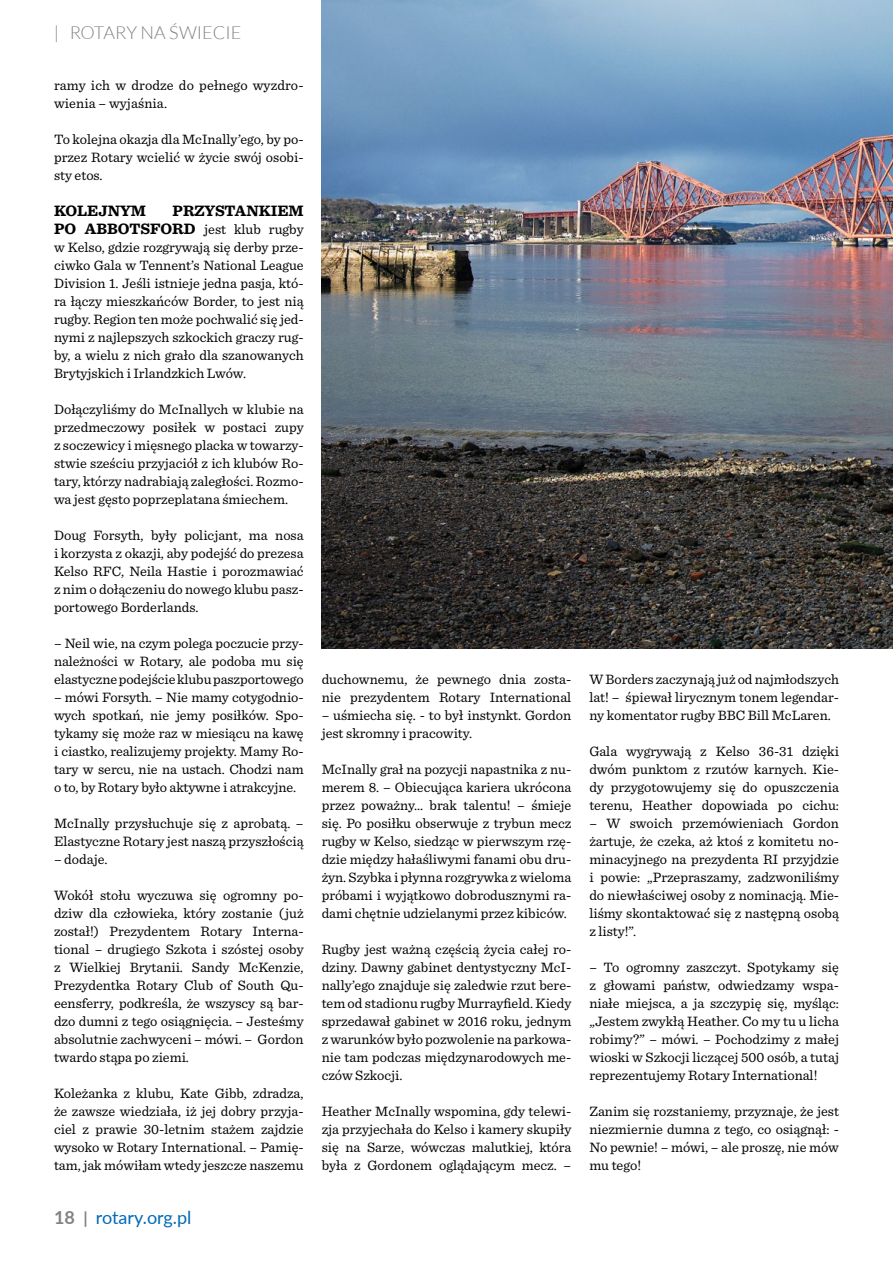
<style>
.page{position:relative;width:893px;height:1263px;background:#fff}
.page>*{position:absolute;margin:0;border:0;box-sizing:border-box;transform-origin:0 0}
.t1{font:18px "Lato";color:#006ab6}
.t2{font:300 18px "Lato";color:#808285}
.t3{font:700 15.75px "Sentinel";color:#000}
.t4{font:14.25px/18px "Sentinel";color:#000;text-align:justify}
.s1{font-weight:700;font-size:15.75px}
.s2{font-weight:700;color:#808285}
.s3{font-weight:700;font-size:16.5px;color:#808285}
</style>
<div class="page">
<img style="left:322px;top:0;width:571px;height:648px">
<p class="t2" style="left:54px;top:23px;width:189px">| ROTARY NA ŚWIECIE</p>
<p class="t4" style="left:54px;top:75px;width:251px">ramy ich w drodze do pełnego wyzdro&shy;wienia – wyjaśnia.</p>
<p class="t4" style="left:54px;top:129px;width:251px">To kolejna okazja dla McInally’ego, by po&shy;przez Rotary wcielić w życie swój osobi&shy;sty etos.</p>
<p class="t3" style="left:54px;top:198px;width:93px">KOLEJNYM</p>
<p class="t3" style="left:173px;top:198px;width:133px">PRZYSTANKIEM</p>
<p class="t4" style="left:54px;top:219px;width:251px"><span class="s1">PO ABBOTSFORD</span> jest klub rugby w Kelso, gdzie rozgrywają się derby prze&shy;ciwko Gala w Tennent’s National League Division 1. Jeśli istnieje jedna pasja, któ&shy;ra łączy mieszkańców Border, to jest nią rugby. Region ten może pochwalić się jed&shy;nymi z najlepszych szkockich graczy rug&shy;by, a wielu z nich grało dla szanowanych Brytyjskich i Irlandzkich Lwów.</p>
<p class="t4" style="left:54px;top:399px;width:251px">Dołączyliśmy do McInallych w klubie na przedmeczowy posiłek w postaci zupy z soczewicy i mięsnego placka w towarzy&shy;stwie sześciu przyjaciół z ich klubów Ro&shy;tary, którzy nadrabiają zaległości. Rozmo&shy;wa jest gęsto poprzeplatana śmiechem.</p>
<p class="t4" style="left:54px;top:525px;width:251px">Doug Forsyth, były policjant, ma nosa i korzysta z okazji, aby podejść do prezesa Kelso RFC, Neila Hastie i porozmawiać z nim o dołączeniu do nowego klubu pasz&shy;portowego Borderlands.</p>
<p class="t4" style="left:54px;top:633px;width:251px">– Neil wie, na czym polega poczucie przy&shy;należności w Rotary, ale podoba mu się elastyczne podejście klubu paszportowego</p>
<p class="t4" style="left:54px;top:687px;width:251px">– mówi Forsyth. – Nie mamy cotygodnio&shy;wych spotkań, nie jemy posiłków. Spo&shy;tykamy się może raz w miesiącu na kawę i ciastko, realizujemy projekty. Mamy Ro&shy;tary w sercu, nie na ustach. Chodzi nam o to, by Rotary było aktywne i atrakcyjne.</p>
<p class="t4" style="left:54px;top:813px;width:251px">McInally przysłuchuje się z aprobatą. –<br>Elastyczne Rotary jest naszą przyszłością</p>
<p class="t4" style="left:54px;top:849px;width:55px">– dodaje.</p>
<p class="t4" style="left:54px;top:885px;width:251px">Wokół stołu wyczuwa się ogromny po&shy;dziw dla człowieka, który zostanie (już został!) Prezydentem Rotary Interna&shy;tional – drugiego Szkota i szóstej osoby z Wielkiej Brytanii. Sandy McKenzie, Prezydentka Rotary Club of South Qu&shy;eensferry, podkreśla, że wszyscy są bar&shy;dzo dumni z tego osiągnięcia. – Jesteśmy absolutnie zachwyceni – mówi. – Gordon twardo stąpa po ziemi.</p>
<p class="t4" style="left:54px;top:1083px;width:251px">Koleżanka z klubu, Kate Gibb, zdradza, że zawsze wiedziała, iż jej dobry przyja&shy;ciel z prawie 30-letnim stażem zajdzie wysoko w Rotary International. – Pamię&shy;tam, jak mówiłam wtedy jeszcze naszemu</p>
<p class="t1" style="left:54px;top:1205px;width:139px"><span class="s2">18</span> <span class="s3">|</span> rotary.org.pl</p>
<p class="t4" style="left:322px;top:669px;width:251px">duchownemu, że pewnego dnia zosta&shy;nie prezydentem Rotary International</p>
<p class="t4" style="left:322px;top:705px;width:251px">– uśmiecha się. - to był instynkt. Gordon jest skromny i pracowity.</p>
<p class="t4" style="left:322px;top:759px;width:251px">McInally grał na pozycji napastnika z nu&shy;merem 8. – Obiecująca kariera ukrócona przez poważny… brak talentu! – śmieje się. Po posiłku obserwuje z trybun mecz rugby w Kelso, siedząc w pierwszym rzę&shy;dzie między hałaśliwymi fanami obu dru&shy;żyn. Szybka i płynna rozgrywka z wieloma próbami i wyjątkowo dobrodusznymi ra&shy;dami chętnie udzielanymi przez kibiców.</p>
<p class="t4" style="left:322px;top:939px;width:251px">Rugby jest ważną częścią życia całej ro&shy;dziny. Dawny gabinet dentystyczny McI&shy;nally’ego znajduje się zaledwie rzut bere&shy;tem od stadionu rugby Murrayfield. Kiedy sprzedawał gabinet w 2016 roku, jednym z warunków było pozwolenie na parkowa&shy;nie tam podczas międzynarodowych me&shy;czów Szkocji.</p>
<p class="t4" style="left:322px;top:1101px;width:251px">Heather McInally wspomina, gdy telewi&shy;zja przyjechała do Kelso i kamery skupiły się na Sarze, wówczas malutkiej, która była z Gordonem oglądającym mecz. –</p>
<p class="t4" style="left:589px;top:669px;width:251px">W Borders zaczynają już od najmłodszych lat! – śpiewał lirycznym tonem legendar&shy;ny komentator rugby BBC Bill McLaren.</p>
<p class="t4" style="left:589px;top:741px;width:251px">Gala wygrywają z Kelso 36-31 dzięki dwóm punktom z rzutów karnych. Kie&shy;dy przygotowujemy się do opuszczenia terenu, Heather dopowiada po cichu:</p>
<p class="t4" style="left:589px;top:813px;width:251px">– W swoich przemówieniach Gordon żartuje, że czeka, aż ktoś z komitetu no&shy;minacyjnego na prezydenta RI przyjdzie i powie: „Przepraszamy, zadzwoniliśmy do niewłaściwej osoby z nominacją. Mie&shy;liśmy skontaktować się z następną osobą z listy!”.</p>
<p class="t4" style="left:589px;top:957px;width:251px">– To ogromny zaszczyt. Spotykamy się z głowami państw, odwiedzamy wspa&shy;niałe miejsca, a ja szczypię się, myśląc: „Jestem zwykłą Heather. Co my tu u licha robimy?” – mówi. – Pochodzimy z małej wioski w Szkocji liczącej 500 osób, a tutaj reprezentujemy Rotary International!</p>
<p class="t4" style="left:589px;top:1101px;width:251px">Zanim się rozstaniemy, przyznaje, że jest niezmiernie dumna z tego, co osiągnął: - No pewnie! – mówi, – ale proszę, nie mów mu tego!</p>
</div>
